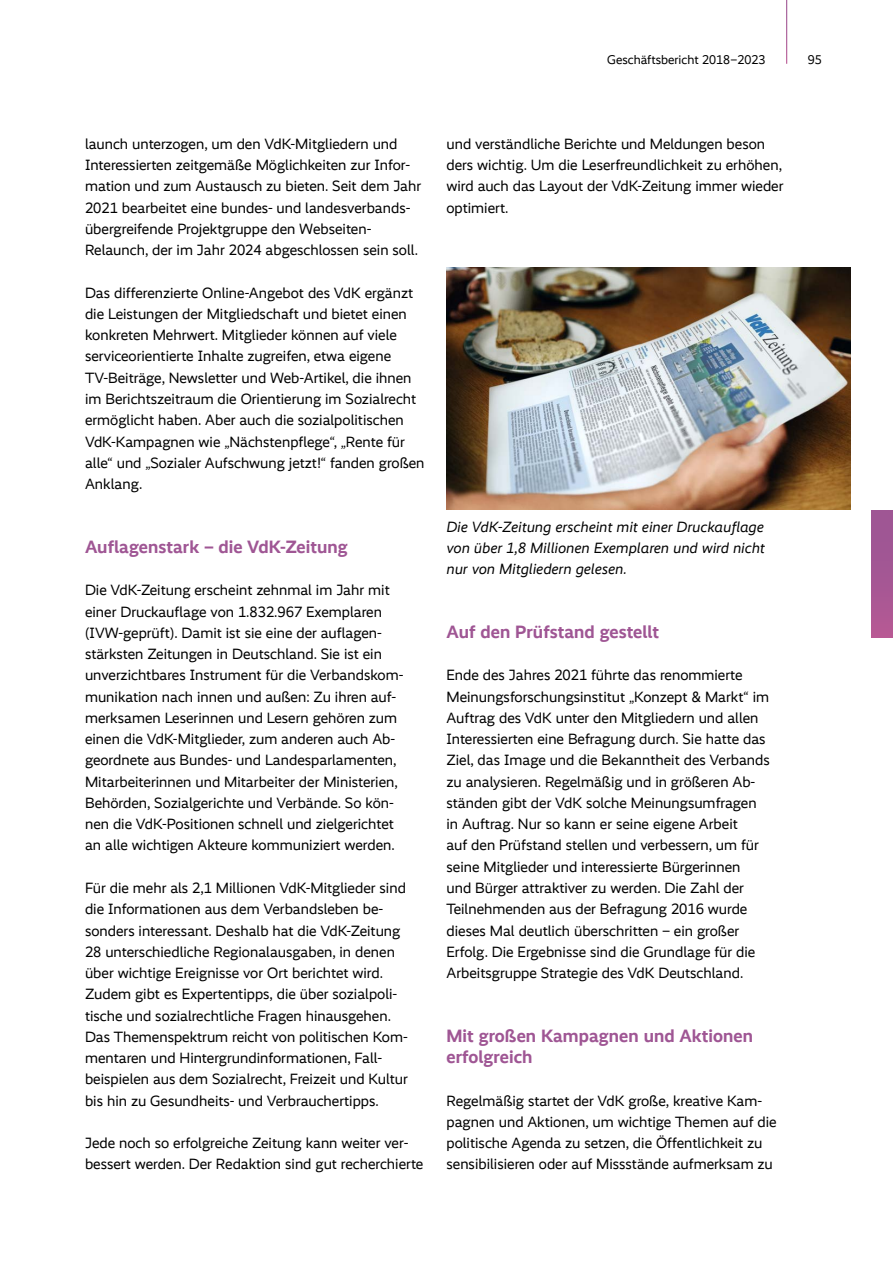
<style>
.page{position:relative;width:893px;height:1263px;background:#fff}
.page>*{position:absolute;margin:0;border:0;box-sizing:border-box;transform-origin:0 0}
.t1{font:700 18px/21.3px "Vd K Realist";letter-spacing:.005em;color:#9f5694}
.t2{font:15px/21.3px "Vd K Realist";color:#000}
.t3{font:italic 15px/21.3px "Vd K Realist";letter-spacing:.01em;color:#000;text-align:justify}
.t4{font:12.75px "Vd K Realist";color:#000}
</style>
<div class="page">
<div style="left:872px;top:510px;width:21px;height:128px;background:linear-gradient(to bottom,#995594,#b35994)"></div>
<img style="left:446px;top:267px;width:404px;height:243px">
<p class="t4" style="left:607px;top:52px;width:160px">Geschäftsbericht 2018–2023</p>
<p class="t4" style="left:808px;top:52px;width:15px">95</p>
<p class="t2" style="left:85px;top:133px;width:338px">launch unterzogen, um den VdK-Mitgliedern und Interessierten zeitgemäße Möglichkeiten zur Infor&shy;mation und zum Austausch zu bieten. Seit dem Jahr 2021 bearbeitet eine bundes- und landesverbands&shy;übergreifende Projektgruppe den Webseiten-Relaunch, der im Jahr 2024 abgeschlossen sein soll.</p>
<p class="t2" style="left:85px;top:282px;width:341px">Das differenzierte Online-Angebot des VdK ergänzt die Leistungen der Mitgliedschaft und bietet einen konkreten Mehrwert. Mitglieder können auf viele serviceorientierte Inhalte zugreifen, etwa eigene TV-Beiträge, Newsletter und Web-Artikel, die ihnen im Berichtszeitraum die Orientierung im Sozialrecht ermöglicht haben. Aber auch die sozialpolitischen VdK-Kampagnen wie „Nächstenpflege“, „Rente für alle“ und „Sozialer Aufschwung jetzt!“ fanden großen Anklang.</p>
<h3 class="t1" style="left:85px;top:536px;width:264px">Auflagenstark – die VdK-Zeitung</h3>
<p class="t2" style="left:85px;top:580px;width:320px">Die VdK-Zeitung erscheint zehnmal im Jahr mit einer Druckauflage von 1.832.967 Exemplaren (IVW-geprüft). Damit ist sie eine der auflagen&shy;stärksten Zeitungen in Deutschland. Sie ist ein unverzichtbares Instrument für die Verbandskom&shy;munikation nach innen und außen: Zu ihren auf&shy;merksamen Leserinnen und Lesern gehören zum einen die VdK-Mitglieder, zum anderen auch Ab&shy;geordnete aus Bundes- und Landesparlamenten, Mitarbeiterinnen und Mitarbeiter der Ministerien, Behörden, Sozialgerichte und Verbände. So kön&shy;nen die VdK-Positionen schnell und zielgerichtet an alle wichtigen Akteure kommuniziert werden.</p>
<p class="t2" style="left:85px;top:877px;width:324px">Für die mehr als 2,1 Millionen VdK-Mitglieder sind die Informationen aus dem Verbandsleben be&shy;sonders interessant. Deshalb hat die VdK-Zeitung 28 unterschiedliche Regionalausgaben, in denen über wichtige Ereignisse vor Ort berichtet wird.<br>Zudem gibt es Expertentipps, die über sozialpoli&shy;tische und sozialrechtliche Fragen hinausgehen.<br>Das Themenspektrum reicht von politischen Kom&shy;mentaren und Hintergrundinformationen, Fall&shy;beispielen aus dem Sozialrecht, Freizeit und Kultur bis hin zu Gesundheits- und Verbrauchertipps.</p>
<p class="t2" style="left:85px;top:1132px;width:340px">Jede noch so erfolgreiche Zeitung kann weiter ver&shy;bessert werden. Der Redaktion sind gut recherchierte</p>
<p class="t2" style="left:446px;top:133px;width:339px">und verständliche Berichte und Meldungen beson ders wichtig. Um die Leserfreundlichkeit zu erhöhen, wird auch das Layout der VdK-Zeitung immer wieder optimiert.</p>
<p class="t3" style="left:446px;top:516px;width:320px">Die VdK-Zeitung erscheint mit einer Druckauflage von über 1,8 Millionen Exemplaren und wird nicht nur von Mitgliedern gelesen.</p>
<h3 class="t1" style="left:446px;top:621px;width:214px">Auf den Prüfstand gestellt</h3>
<p class="t2" style="left:446px;top:665px;width:325px">Ende des Jahres 2021 führte das renommierte Meinungsforschungsinstitut „Konzept &amp; Markt“ im Auftrag des VdK unter den Mitgliedern und allen Interessierten eine Befragung durch. Sie hatte das Ziel, das Image und die Bekanntheit des Verbands zu analysieren. Regelmäßig und in größeren Ab&shy;ständen gibt der VdK solche Meinungsumfragen in Auftrag. Nur so kann er seine eigene Arbeit<br>auf den Prüfstand stellen und verbessern, um für seine Mitglieder und interessierte Bürgerinnen<br>und Bürger attraktiver zu werden. Die Zahl der Teilnehmenden aus der Befragung 2016 wurde dieses Mal deutlich überschritten – ein großer Erfolg. Die Ergebnisse sind die Grundlage für die Arbeitsgruppe Strategie des VdK Deutschland.</p>
<h3 class="t1" style="left:446px;top:1025px;width:308px">Mit großen Kampagnen und Aktionen erfolgreich</h3>
<p class="t2" style="left:446px;top:1090px;width:332px">Regelmäßig startet der VdK große, kreative Kam&shy;pagnen und Aktionen, um wichtige Themen auf die politische Agenda zu setzen, die Öffentlichkeit zu sensibilisieren oder auf Missstände aufmerksam zu</p>
</div>
